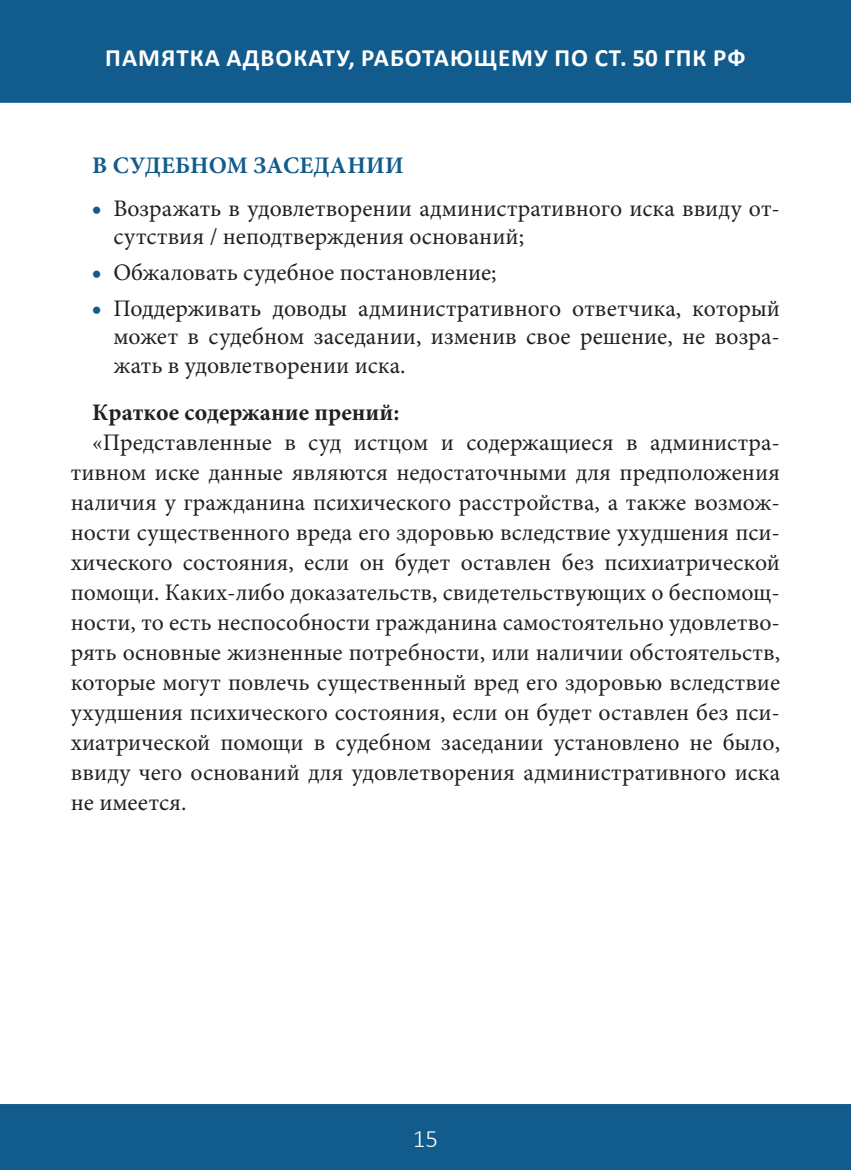
<style>
.page{position:relative;width:851px;height:1170px;background:#fff}
.page>*{position:absolute;margin:0;border:0;box-sizing:border-box;transform-origin:0 0}
.t1{font:700 25px "Calibri";letter-spacing:.04em;color:#fff}
.t2{font:300 25px "Calibri";color:#fff}
.text{font:23.75px/30px "Minion Pro";color:#231f20;text-align:justify}
.text-2{font:700 23.75px "Minion Pro";color:#231f20}
.podzag{font:700 23.75px "Minion Pro";letter-spacing:.01em;color:#115b8d}
.s1{color:#115b8d}
</style>
<div class="page">
<div style="left:0;top:0;width:850px;height:103px;background:#115b8d;border:2px solid #115b8d"></div>
<div style="left:0;top:1103px;width:850px;height:66px;background:#115b8d;border:2px solid #115b8d"></div>
<p class="t1" style="left:105px;top:40px;width:641px">ПАМЯТКА АДВОКАТУ, РАБОТАЮЩЕМУ ПО СТ. 50 ГПК РФ</p>
<p class="podzag" style="left:92px;top:149px;width:313px">В СУДЕБНОМ ЗАСЕДАНИИ</p>
<p class="text" style="left:113px;top:194px;width:668px;line-height:28.5px;text-indent:-21px"><span class="s1">•</span> Возражать в удовлетворении административного иска ввиду от&shy;сутствия / неподтверждения оснований;</p>
<p class="text" style="left:92px;top:257px;width:406px"><span class="s1">•</span> Обжаловать судебное постановление;</p>
<p class="text" style="left:113px;top:294px;width:668px;line-height:28.5px;text-indent:-21px"><span class="s1">•</span> Поддерживать доводы административного ответчика, который может в судебном заседании, изменив свое решение, не возра&shy;жать в удовлетворении иска.</p>
<p class="text-2" style="left:92px;top:396px;width:309px">Краткое содержание прений:</p>
<p class="text" style="left:71px;top:428px;width:710px;text-indent:21px">«Представленные в суд истцом и содержащиеся в администра&shy;тивном иске данные являются недостаточными для предположения наличия у гражданина психического расстройства, а также возмож&shy;ности существенного вреда его здоровью вследствие ухудшения пси&shy;хического состояния, если он будет оставлен без психиатрической помощи. Каких-либо доказательств, свидетельствующих о беспомощ&shy;ности, то есть неспособности гражданина самостоятельно удовлетво&shy;рять основные жизненные потребности, или наличии обстоятельств, которые могут повлечь существенный вред его здоровью вследствие ухудшения психического состояния, если он будет оставлен без пси&shy;хиатрической помощи в судебном заседании установлено не было, ввиду чего оснований для удовлетворения административного иска не имеется.</p>
<p class="t2" style="left:413px;top:1123px;width:27px">15</p>
</div>
